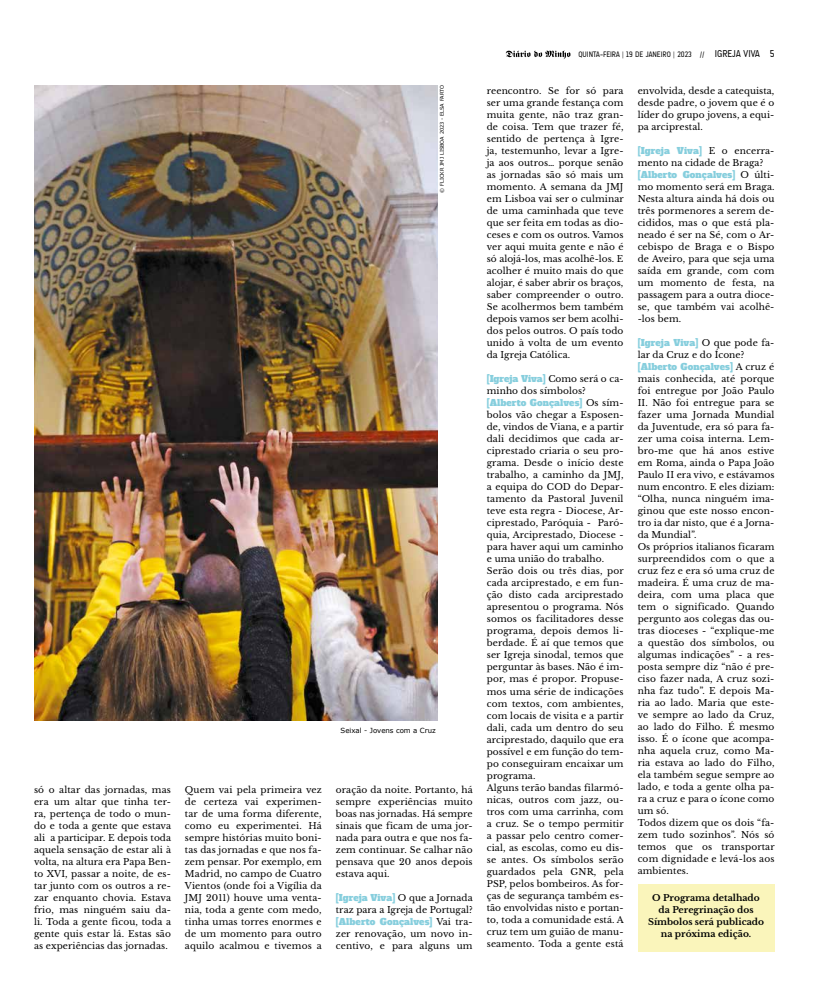
<style>
.page{position:relative;width:817px;height:993px;background:#fff}
.page>*{position:absolute;margin:0;border:0;box-sizing:border-box;transform-origin:0 0}
.t1{font:9px/12px "Libre Baskerville";letter-spacing:.015em;color:#000;text-align:justify}
.t2{font:9px "Alfa Slab One";letter-spacing:.015em;color:#86cedd}
.t3{font:700 9px/12px "Libre Baskerville";color:#010202;text-align:center}
.t4{font:8px "A Udimat";color:#000}
.t5{font:7px "Verdana";color:#000}
.t6{font:5px "Verdana";color:#000}
.s1{font-family:"Libre Baskerville";color:#000}
.s2{font-size:10px}
</style>
<div class="page">
<svg style="left:505px;top:51px;width:65px;height:8px"></svg>
<img style="left:34px;top:85px;width:403px;height:635px">
<div style="left:637px;top:884px;width:137px;height:67px;background:#faf5bb"></div>
<p class="t1" style="left:34px;top:783px;width:138px">só o altar das jornadas, mas era um altar que tinha ter&shy;ra, pertença de todo o mun&shy;do e toda a gente que estava ali a participar. E depois toda aquela sensação de estar ali à volta, na altura era Papa Ben&shy;to XVI, passar a noite, de es&shy;tar junto com os outros a re&shy;zar enquanto chovia. Estava frio, mas ninguém saiu da&shy;li. Toda a gente ficou, toda a gente quis estar lá. Estas são as experiências das jornadas.</p>
<p class="t6" style="left:438px;top:192px;width:109px;rotate:-90deg">© FLICKR JMJ LISBOA 2023 - ELSA FARTO</p>
<p class="t5" style="left:340px;top:725px;width:97px">Seixal - Jovens com a Cruz</p>
<p class="t1" style="left:185px;top:783px;width:138px">Quem vai pela primeira vez de certeza vai experimen&shy;tar de uma forma diferente, como eu experimentei. Há sempre histórias muito boni&shy;tas das jornadas e que nos fa&shy;zem pensar. Por exemplo, em Madrid, no campo de Cuatro Vientos (onde foi a Vigília da JMJ 2011) houve uma venta&shy;nia, toda a gente com medo, tinha umas torres enormes e de um momento para outro aquilo acalmou e tivemos a</p>
<p class="t1" style="left:336px;top:783px;width:138px">oração da noite. Portanto, há sempre experiências muito boas nas jornadas. Há sempre sinais que ficam de uma jor&shy;nada para outra e que nos fa&shy;zem continuar. Se calhar não pensava que 20 anos depois estava aqui.</p>
<p class="t2" style="left:336px;top:891px;width:138px">[Igreja Viva] <span class="s1">O que a Jornada</span></p>
<p class="t1" style="left:336px;top:903px;width:138px">traz para a Igreja de Portugal?</p>
<p class="t2" style="left:336px;top:915px;width:138px">[Alberto Gonçalves] <span class="s1">Vai tra-</span></p>
<p class="t1" style="left:336px;top:927px;width:138px">zer renovação, um novo in&shy;centivo, e para alguns um</p>
<p class="t4" style="left:578px;top:50px;width:197px">QUINTA-FEIRA | 19 DE JANEIRO | 2023 // <span class="s2">IGREJA VIVA 5</span></p>
<p class="t1" style="left:486px;top:85px;width:138px">reencontro. Se for só para ser uma grande festança com muita gente, não traz gran&shy;de coisa. Tem que trazer fé, sentido de pertença à Igre&shy;ja, testemunho, levar a Igre&shy;ja aos outros… porque senão as jornadas são só mais um momento. A semana da JMJ em Lisboa vai ser o culminar de uma caminhada que teve que ser feita em todas as dio&shy;ceses e com os outros. Vamos ver aqui muita gente e não é só alojá-los, mas acolhê-los. E acolher é muito mais do que alojar, é saber abrir os braços, saber compreender o outro.<br>Se acolhermos bem também depois vamos ser bem acolhi&shy;dos pelos outros. O país todo unido à volta de um evento da Igreja Católica.</p>
<p class="t2" style="left:486px;top:373px;width:138px">[Igreja Viva] <span class="s1">Como será o ca-</span></p>
<p class="t1" style="left:486px;top:385px;width:100px">minho dos símbolos?</p>
<p class="t2" style="left:486px;top:397px;width:138px">[Alberto Gonçalves] <span class="s1">Os sím-</span></p>
<p class="t1" style="left:486px;top:409px;width:138px;text-align:left">bolos vão chegar a Esposen&shy;de, vindos de Viana, e a partir dali decidimos que cada ar&shy;ciprestado criaria o seu pro&shy;grama. Desde o início deste trabalho, a caminho da JMJ, a equipa do COD do Depar&shy;tamento da Pastoral Juvenil teve esta regra - Diocese, Ar&shy;ciprestado, Paróquia - Paró&shy;quia, Arciprestado, Diocese - para haver aqui um caminho e uma união do trabalho.<br>Serão dois ou três dias, por cada arciprestado, e em fun&shy;ção disto cada arciprestado apresentou o programa. Nós somos os facilitadores desse programa, depois demos li&shy;berdade. É aí que temos que ser Igreja sinodal, temos que perguntar às bases. Não é im&shy;por, mas é propor. Propuse&shy;mos uma série de indicações com textos, com ambientes, com locais de visita e a partir dali, cada um dentro do seu arciprestado, daquilo que era possível e em função do tem&shy;po conseguiram encaixar um programa.<br>Alguns terão bandas filarmó&shy;nicas, outros com jazz, ou&shy;tros com uma carrinha, com a cruz. Se o tempo permitir a passar pelo centro comer&shy;cial, as escolas, como eu dis&shy;se antes. Os símbolos serão guardados pela GNR, pela<br>PSP, pelos bombeiros. As for&shy;ças de segurança também es&shy;tão envolvidas nisto e portan&shy;to, toda a comunidade está. A cruz tem um guião de manu&shy;seamento. Toda a gente está</p>
<p class="t1" style="left:637px;top:84px;width:138px">envolvida, desde a catequista, desde padre, o jovem que é o líder do grupo jovens, a equi&shy;pa arciprestal.</p>
<p class="t2" style="left:637px;top:144px;width:138px">[Igreja Viva] <span class="s1">E o encerra-</span></p>
<p class="t1" style="left:637px;top:156px;width:127px">mento na cidade de Braga?</p>
<p class="t2" style="left:637px;top:168px;width:138px">[Alberto Gonçalves] <span class="s1">O últi-</span></p>
<p class="t1" style="left:637px;top:180px;width:138px">mo momento será em Braga.<br>Nesta altura ainda há dois ou três pormenores a serem de&shy;cididos, mas o que está pla&shy;neado é ser na Sé, com o Ar&shy;cebispo de Braga e o Bispo de Aveiro, para que seja uma saída em grande, com com um momento de festa, na passagem para a outra dioce&shy;se, que também vai acolhê--los bem.</p>
<p class="t2" style="left:637px;top:336px;width:138px">[Igreja Viva] <span class="s1">O que pode fa-</span></p>
<p class="t1" style="left:637px;top:348px;width:108px">lar da Cruz e do Ícone?</p>
<p class="t2" style="left:637px;top:360px;width:138px">[Alberto Gonçalves] <span class="s1">A cruz é</span></p>
<p class="t1" style="left:637px;top:372px;width:138px;text-align:left">mais conhecida, até porque foi entregue por João Paulo<br>II. Não foi entregue para se fazer uma Jornada Mundial da Juventude, era só para fa&shy;zer uma coisa interna. Lem&shy;bro-me que há anos estive em Roma, ainda o Papa João<br>Paulo II era vivo, e estávamos num encontro. E eles diziam: “Olha, nunca ninguém ima&shy;ginou que este nosso encon&shy;tro ia dar nisto, que é a Jorna&shy;da Mundial”.<br>Os próprios italianos ficaram surpreendidos com o que a cruz fez e era só uma cruz de madeira. É uma cruz de ma&shy;deira, com uma placa que tem o significado. Quando pergunto aos colegas das ou&shy;tras dioceses - “explique-me a questão dos símbolos, ou algumas indicações” - a res&shy;posta sempre diz “não é pre&shy;ciso fazer nada, A cruz sozi&shy;nha faz tudo”. E depois Ma&shy;ria ao lado. Maria que este&shy;ve sempre ao lado da Cruz, ao lado do Filho. É mesmo isso. É o ícone que acompa&shy;nha aquela cruz, como Ma&shy;ria estava ao lado do Filho, ela também segue sempre ao lado, e toda a gente olha pa&shy;ra a cruz e para o ícone como um só.<br>Todos dizem que os dois “fa&shy;zem tudo sozinhos”. Nós só temos que os transportar com dignidade e levá-los aos ambientes.</p>
<p class="t3" style="left:648px;top:891px;width:117px">O Programa detalhado da Peregrinação dos<br>Símbolos será publicado na próxima edição.</p>
</div>
